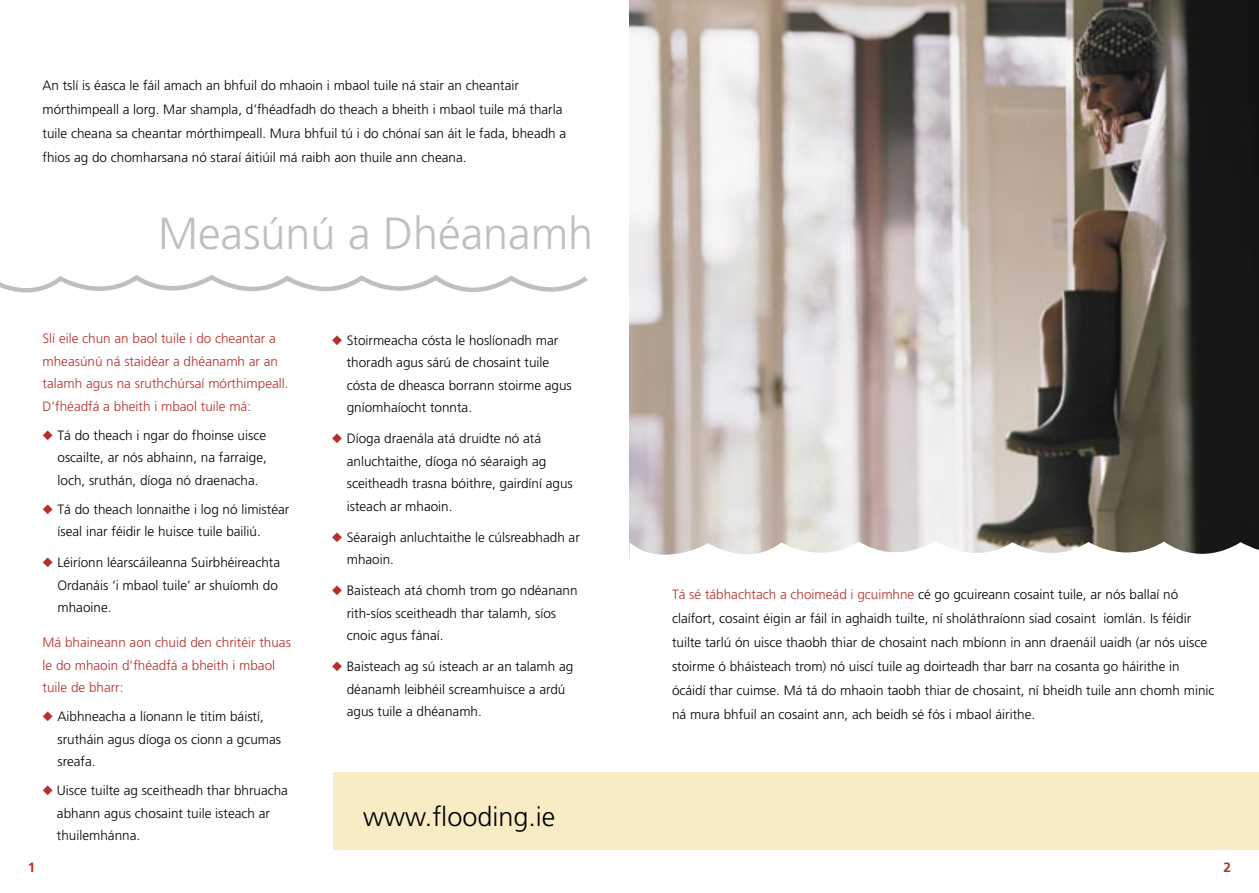
<style>
.page{position:relative;width:1259px;height:893px;background:#fff}
.page>*{position:absolute;margin:0;border:0;box-sizing:border-box;transform-origin:0 0}
.t1{font:300 45px "Frutiger";color:#bfbec2}
.t2{font:300 27px "Frutiger";color:#000}
.t3{font:300 13.5px/22.5px "Frutiger";color:#000}
.t4{font:300 13.5px/22.5px "Frutiger";color:#b52f2a}
.t5{font:700 13.5px "Frutiger";color:#b52f2a}
.s1{color:#b52f2a}
</style>
<div class="page">
<svg style="left:0;top:275px;width:587px;height:18px"></svg>
<div style="left:333px;top:772px;width:296px;height:78px;background:#f7ecc4"></div>
<img style="left:629px;top:0;width:630px;height:541px">
<svg style="left:629px;top:541px;width:630px;height:19px"></svg>
<div style="left:629px;top:772px;width:630px;height:78px;background:#f7ecc4"></div>
<p class="t3" style="left:43px;top:73px;width:525px;line-height:24px">An tslí is éasca le fáil amach an bhfuil do mhaoin i mbaol tuile ná stair an cheantair mórthimpeall a lorg. Mar shampla, d’fhéadfadh do theach a bheith i mbaol tuile má tharla tuile cheana sa cheantar mórthimpeall. Mura bhfuil tú i do chónaí san áit le fada, bheadh a fhios ag do chomharsana nó staraí áitiúil má raibh aon thuile ann cheana.</p>
<h1 class="t1" style="left:158px;top:208px;width:437px">Measúnú a Dhéanamh</h1>
<p class="t4" style="left:43px;top:327px;width:248px">Slí eile chun an baol tuile i do cheantar a mheasúnú ná staidéar a dhéanamh ar an talamh agus na sruthchúrsaí mórthimpeall.<br>D’fhéadfá a bheith i mbaol tuile má:</p>
<p class="t3" style="left:58px;top:424px;width:211px;text-align:justify;text-indent:-15px"><span class="s1">◆</span> Tá do theach i ngar do fhoinse uisce oscailte, ar nós abhainn, na farraige, loch, sruthán, díoga nó draenacha.</p>
<p class="t3" style="left:58px;top:498px;width:233px;text-indent:-15px"><span class="s1">◆</span> Tá do theach lonnaithe i log nó limistéar íseal inar féidir le huisce tuile bailiú.</p>
<p class="t3" style="left:58px;top:551px;width:224px;text-indent:-15px"><span class="s1">◆</span> Léiríonn léarscáileanna Suirbhéireachta<br>Ordanáis ‘i mbaol tuile’ ar shuíomh do mhaoine.</p>
<p class="t4" style="left:43px;top:631px;width:250px">Má bhaineann aon chuid den chritéir thuas le do mhaoin d’fhéadfá a bheith i mbaol tuile de bharr:</p>
<p class="t3" style="left:58px;top:705px;width:225px;text-indent:-15px"><span class="s1">◆</span> Aibhneacha a líonann le titim báistí, srutháin agus díoga os cionn a gcumas sreafa.</p>
<p class="t3" style="left:57px;top:779px;width:233px;text-indent:-14px"><span class="s1">◆</span> Uisce tuilte ag sceitheadh thar bhruacha abhann agus chosaint tuile isteach ar thuilemhánna.</p>
<p class="t3" style="left:347px;top:329px;width:227px;text-indent:-15px"><span class="s1">◆</span> Stoirmeacha cósta le hoslíonadh mar thoradh agus sárú de chosaint tuile cósta de dheasca borrann stoirme agus gníomhaíocht tonnta.</p>
<p class="t3" style="left:347px;top:427px;width:228px;text-indent:-15px"><span class="s1">◆</span> Díoga draenála atá druidte nó atá anluchtaithe, díoga nó séaraigh ag sceitheadh trasna bóithre, gairdíní agus isteach ar mhaoin.</p>
<p class="t3" style="left:347px;top:526px;width:235px;text-indent:-15px"><span class="s1">◆</span> Séaraigh anluchtaithe le cúlsreabhadh ar mhaoin.</p>
<p class="t3" style="left:347px;top:579px;width:232px;text-indent:-15px"><span class="s1">◆</span> Baisteach atá chomh trom go ndéanann rith-síos sceitheadh thar talamh, síos cnoic agus fánaí.</p>
<p class="t3" style="left:347px;top:655px;width:228px;text-indent:-15px"><span class="s1">◆</span> Baisteach ag sú isteach ar an talamh ag déanamh leibhéil screamhuisce a ardú agus tuile a dhéanamh.</p>
<h2 class="t2" style="left:363px;top:801px;width:194px">www.flooding.ie</h2>
<p class="t3" style="left:672px;top:582px;width:544px;line-height:24px"><span class="s1">Tá sé tábhachtach a choimeád i gcuimhne</span> cé go gcuireann cosaint tuile, ar nós ballaí nó claífort, cosaint éigin ar fáil in aghaidh tuilte, ní sholáthraíonn siad cosaint iomlán. Is féidir tuilte tarlú ón uisce thaobh thiar de chosaint nach mbíonn in ann draenáil uaidh (ar nós uisce stoirme ó bháisteach trom) nó uiscí tuile ag doirteadh thar barr na cosanta go háirithe in ócáidí thar cuimse. Má tá do mhaoin taobh thiar de chosaint, ní bheidh tuile ann chomh minic ná mura bhfuil an cosaint ann, ach beidh sé fós i mbaol áirithe.</p>
<p class="t5" style="left:28px;top:859px;width:9px">1</p>
<p class="t5" style="left:1223px;top:859px;width:9px">2</p>
</div>
